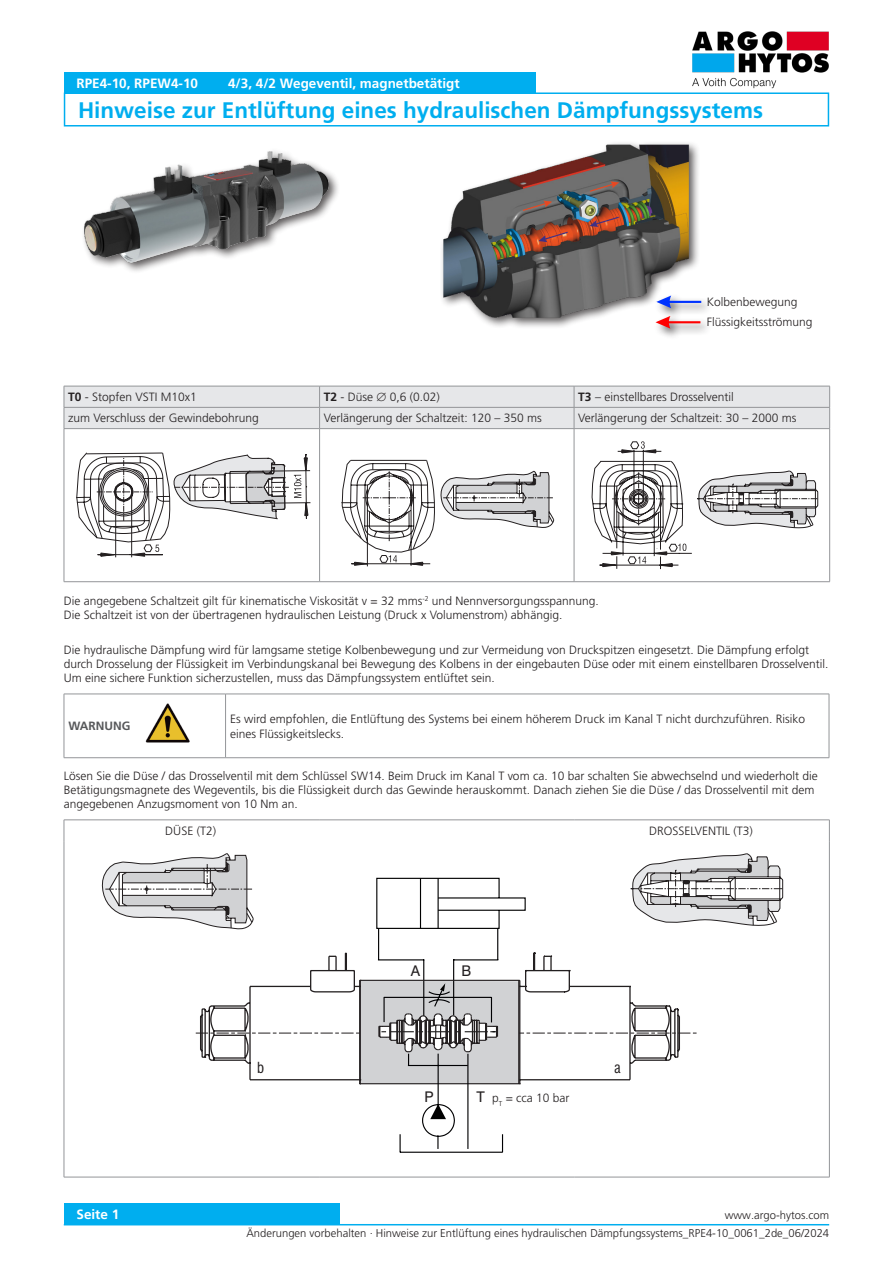
<style>
.page{position:relative;width:893px;height:1263px;background:#fff}
.page>*{position:absolute;margin:0;border:0;box-sizing:border-box;transform-origin:0 0}
._01_Headline_blue{font:700 22.5px "Frutiger LT Pro";color:#00aeef}
.t1{font:condensed 14.85px "Swiss 721 BTCE";color:#231f20}
.t2{font:14.7px "Swiss 721 BTCE";color:#231f20}
._03_Headline_white{font:700 13.5px "Frutiger LT Pro";color:#fff}
._06_Text{font:300 12px/14.4px "Frutiger LT Pro";color:#231f20}
._07_Text__1mm{font:300 12px/14.4px "Frutiger LT Pro";color:#231f20}
._06_Text__M{font:300 12px "Frutiger LT Pro";color:#231f20}
._05_Subline__1mm{font:700 12px "Frutiger LT Pro";color:#57585a}
.t3{font:300 11.25px "Frutiger LT Pro";color:#231f20}
.s1{font-weight:700}
</style>
<div class="page">
<img style="left:692px;top:31px;width:137px;height:57px">
<img style="left:64px;top:126px;width:280px;height:146px">
<div style="left:440px;top:141px;width:260px;height:188px;background:#231f20;opacity:.75"></div>
<img style="left:440px;top:141px;width:251px;height:177px">
<img style="left:145px;top:703px;width:45px;height:40px">
<hr style="left:378px;top:928px;width:1px;height:31px;background:#000002">
<hr style="left:497px;top:928px;width:1px;height:32px;background:#000002">
<svg style="left:310px;top:952px;width:261px;height:28px"></svg>
<svg style="left:376px;top:877px;width:150px;height:52px"></svg>
<hr style="left:420px;top:878px;width:1px;height:50px;background:#000">
<hr style="left:438px;top:878px;width:1px;height:50px;background:#000">
<svg style="left:196px;top:980px;width:501px;height:173px"></svg>
<svg style="left:102px;top:853px;width:152px;height:77px"></svg>
<svg style="left:631px;top:853px;width:153px;height:73px"></svg>
<div style="left:64px;top:1203px;width:276px;height:22px;background:#00aeef"></div>
<hr style="left:64px;top:1224px;width:765px;height:1px;background:#00aeef">
<div style="left:64px;top:92px;width:765px;height:34px;border:2px solid #00aeef"></div>
<div style="left:653px;top:292px;width:60px;height:48px;background:#231f20;opacity:.75"></div>
<hr style="left:663px;top:321px;width:37px;height:2px;background:#f00">
<svg style="left:655px;top:316px;width:15px;height:13px"></svg>
<hr style="left:664px;top:301px;width:37px;height:2px;background:#03f">
<svg style="left:656px;top:295px;width:15px;height:13px"></svg>
<div style="left:64px;top:72px;width:471px;height:22px;background:#00aeef"></div>
<svg style="left:64px;top:386px;width:766px;height:197px"></svg>
<hr style="left:64px;top:428px;width:256px;height:1px;background:#939598">
<hr style="left:64px;top:429px;width:1px;height:152px;background:#939598">
<hr style="left:320px;top:428px;width:254px;height:1px;background:#939598">
<hr style="left:319px;top:429px;width:1px;height:152px;background:#939598">
<hr style="left:574px;top:428px;width:256px;height:1px;background:#939598">
<hr style="left:574px;top:429px;width:1px;height:152px;background:#939598">
<hr style="left:829px;top:429px;width:1px;height:152px;background:#939598">
<hr style="left:64px;top:581px;width:256px;height:1px;background:#939598">
<hr style="left:320px;top:581px;width:254px;height:1px;background:#939598">
<hr style="left:574px;top:581px;width:256px;height:1px;background:#939598">
<hr style="left:64px;top:694px;width:162px;height:1px;background:#939598">
<hr style="left:64px;top:694px;width:1px;height:63px;background:#939598">
<hr style="left:226px;top:694px;width:603px;height:1px;background:#939598">
<hr style="left:225px;top:694px;width:1px;height:63px;background:#939598">
<hr style="left:829px;top:694px;width:1px;height:63px;background:#939598">
<hr style="left:64px;top:757px;width:162px;height:1px;background:#939598">
<hr style="left:226px;top:757px;width:603px;height:1px;background:#939598">
<hr style="left:64px;top:819px;width:255px;height:1px;background:#939598">
<svg style="left:64px;top:820px;width:1px;height:21px"></svg>
<hr style="left:574px;top:819px;width:256px;height:1px;background:#939598">
<svg style="left:829px;top:820px;width:1px;height:21px"></svg>
<hr style="left:64px;top:841px;width:1px;height:336px;background:#939598">
<hr style="left:829px;top:841px;width:1px;height:336px;background:#939598">
<hr style="left:64px;top:1177px;width:255px;height:1px;background:#939598">
<hr style="left:574px;top:1177px;width:256px;height:1px;background:#939598">
<hr style="left:319px;top:819px;width:255px;height:1px;background:#939598">
<hr style="left:319px;top:1177px;width:255px;height:1px;background:#939598">
<p class="_03_Headline_white" style="left:77px;top:75px;width:123px">RPE4-10, RPEW4-10</p>
<p class="_03_Headline_white" style="left:228px;top:75px;width:233px">4/3, 4/2 Wegeventil, magnetbetätigt</p>
<p class="_01_Headline_blue" style="left:78px;top:97px;width:687px">Hinweise zur Entlüftung eines hydraulischen Dämpfungssystems</p>
<p class="_06_Text" style="left:707px;top:294px;width:92px">Kolbenbewegung</p>
<p class="_06_Text" style="left:707px;top:315px;width:107px">Flüssigkeitsströmung</p>
<p class="_06_Text" style="left:68px;top:390px;width:130px"><span class="s1">T0</span> - Stopfen VSTI M10x1</p>
<p class="_06_Text" style="left:324px;top:390px;width:117px"><span class="s1">T2</span> - Düse ∅ 0,6 (0.02)</p>
<p class="_06_Text" style="left:578px;top:390px;width:157px"><span class="s1">T3</span> – einstellbares Drosselventil</p>
<p class="_06_Text" style="left:68px;top:411px;width:192px">zum Verschluss der Gewindebohrung</p>
<p class="_06_Text" style="left:324px;top:411px;width:220px">Verlängerung der Schaltzeit: 120 – 350 ms</p>
<p class="_06_Text" style="left:578px;top:411px;width:220px">Verlängerung der Schaltzeit: 30 – 2000 ms</p>
<p class="_06_Text" style="left:64px;top:593px;width:536px">Die angegebene Schaltzeit gilt für kinematische Viskosität v = 32 mms<sup>-2</sup> und Nennversorgungsspannung.</p>
<p class="_06_Text" style="left:64px;top:608px;width:500px">Die Schaltzeit ist von der übertragenen hydraulischen Leistung (Druck x Volumenstrom) abhängig.</p>
<p class="_06_Text" style="left:64px;top:642px;width:766px">Die hydraulische Dämpfung wird für lamgsame stetige Kolbenbewegung und zur Vermeidung von Druckspitzen eingesetzt. Die Dämpfung erfolgt durch Drosselung der Flüssigkeit im Verbindungskanal bei Bewegung des Kolbens in der eingebauten Düse oder mit einem einstellbaren Drosselventil.<br>Um eine sichere Funktion sicherzustellen, muss das Dämpfungssystem entlüftet sein.</p>
<p class="_05_Subline__1mm" style="left:68px;top:719px;width:64px">WARNUNG</p>
<p class="_07_Text__1mm" style="left:230px;top:712px;width:577px">Es wird empfohlen, die Entlüftung des Systems bei einem höherem Druck im Kanal T nicht durchzuführen. Risiko eines Flüssigkeitslecks.</p>
<p class="_06_Text" style="left:64px;top:768px;width:755px">Lösen Sie die Düse / das Drosselventil mit dem Schlüssel SW14. Beim Druck im Kanal T vom ca. 10 bar schalten Sie abwechselnd und wiederholt die<br>Betätigungsmagnete des Wegeventils, bis die Flüssigkeit durch das Gewinde herauskommt. Danach ziehen Sie die Düse / das Drosselventil mit dem angegebenen Anzugsmoment von 10 Nm an.</p>
<p class="_06_Text__M" style="left:165px;top:824px;width:52px">DÜSE (T2)</p>
<p class="_06_Text__M" style="left:649px;top:824px;width:105px">DROSSELVENTIL (T3)</p>
<p class="t2" style="left:411px;top:961px;width:11px">A</p>
<p class="t2" style="left:461px;top:961px;width:11px">B</p>
<p class="t1" style="left:257px;top:1057px;width:9px">b</p>
<p class="t1" style="left:614px;top:1057px;width:8px">a</p>
<p class="t2" style="left:425px;top:1087px;width:11px">P</p>
<p class="t2" style="left:476px;top:1087px;width:10px">T</p>
<p class="_06_Text" style="left:492px;top:1090px;width:79px">p<sub>T</sub> = cca 10 bar</p>
<p class="_03_Headline_white" style="left:77px;top:1206px;width:44px">Seite 1</p>
<p class="t3" style="left:725px;top:1209px;width:106px">www.argo-hytos.com</p>
<p class="t3" style="left:246px;top:1226px;width:584px">Änderungen vorbehalten · Hinweise zur Entlüftung eines hydraulischen Dämpfungssystems_RPE4-10_0061_2de_06/2024</p>
</div>
